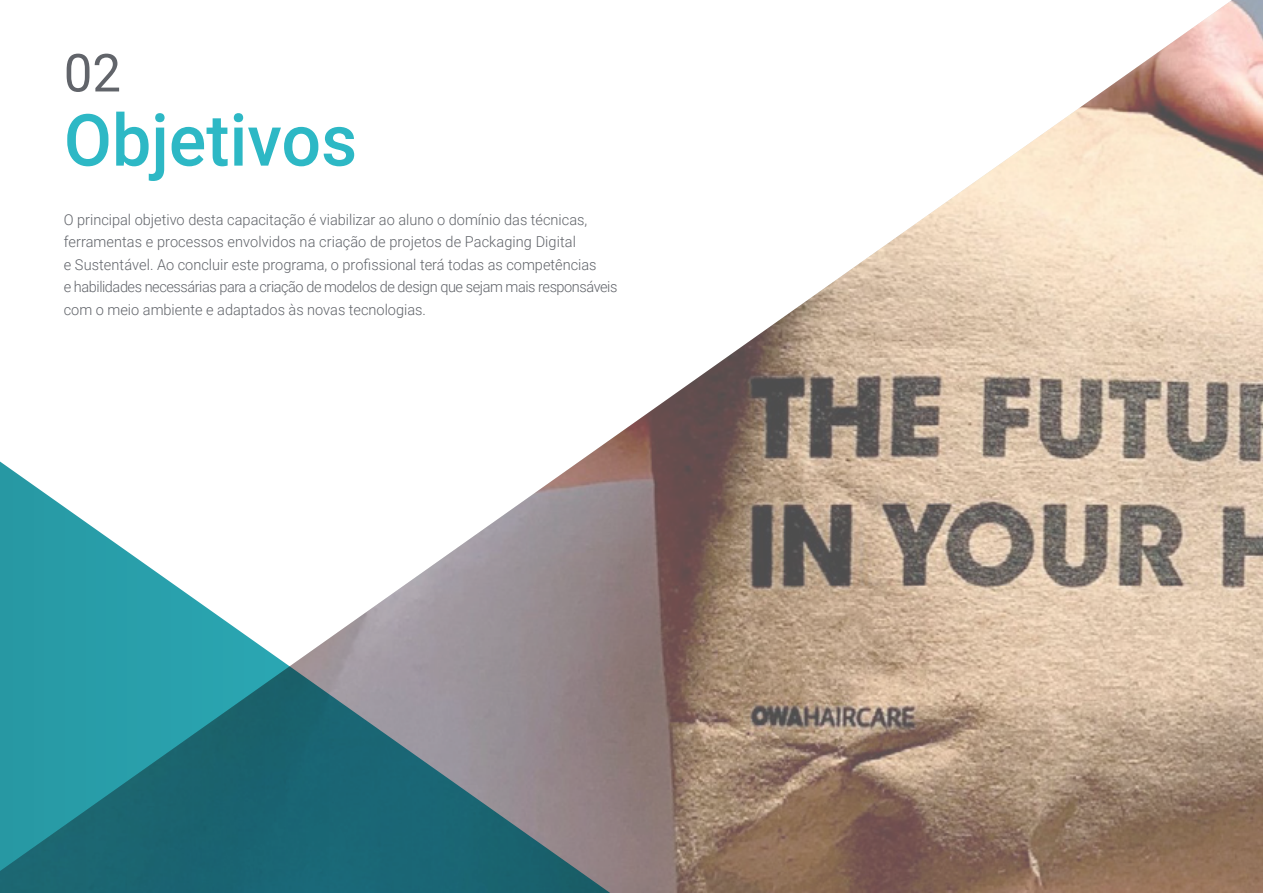
<style>
.page{position:relative;width:1263px;height:893px;background:#fff}
.page>*{position:absolute;margin:0;border:0;box-sizing:border-box;transform-origin:0 0}
.t1{font:500 72px "Roboto";color:#2db8c5}
.t2{font:52.5px "Roboto";color:#61646a}
.t3{font:300 15px/22.5px "Roboto";color:#61646a}
</style>
<div class="page">
<img style="left:601px;top:0;width:662px;height:893px">
<svg style="left:0;top:446px;width:640px;height:447px"></svg>
<h2 class="t2" style="left:64px;top:36px;width:59px">02</h2>
<h1 class="t1" style="left:64px;top:90px;width:295px">Objetivos</h1>
<p class="t3" style="left:64px;top:208px;width:555px">O principal objetivo desta capacitação é viabilizar ao aluno o domínio das técnicas, ferramentas e processos envolvidos na criação de projetos de Packaging Digital<br>e Sustentável. Ao concluir este programa, o profissional terá todas as competências<br>e habilidades necessárias para a criação de modelos de design que sejam mais responsáveis com o meio ambiente e adaptados às novas tecnologias.</p>
</div>
